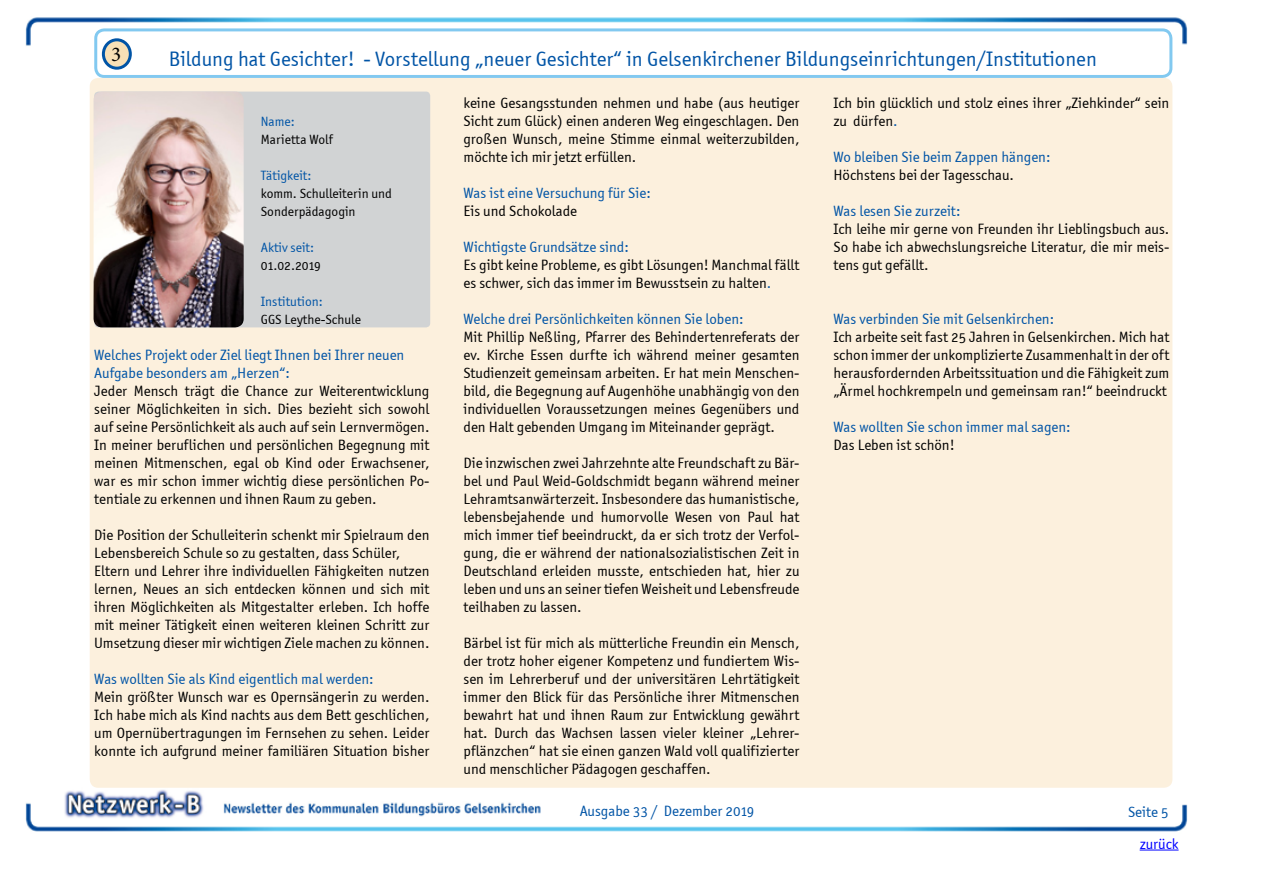
<style>
.page{position:relative;width:1263px;height:893px;background:#fff}
.page>*{position:absolute;margin:0;border:0;box-sizing:border-box;transform-origin:0 0}
.t1{font:21px "Officina Sans OSITCTT Book";color:#0054a6}
.t2{font:21px "Minion Pro";color:#000}
.t3{font:15px/18px "Officina Sans OSITCTT Book";color:#000;text-align:justify}
.t4{font:15px/18px "Officina Sans OSITCTT Book";color:#0054a6}
.t5{font:15px "Officina Sans OSITCTT Book";color:#00f}
.t6{font:13.5px/18px "Officina Sans OSITCTT Book";color:#000}
.t7{font:13.5px "Officina Sans OSITCTT Book";color:#0054a6}
.s1{color:#0054a6}
</style>
<div class="page">
<img style="left:25px;top:17px;width:1163px;height:833px">
<div style="left:94px;top:28px;width:1078px;height:50px;border:3px solid #82c9f0;border-radius:9px"></div>
<div style="left:103px;top:40px;width:27px;height:28px;background:#f8e0b6;border-radius:50%"></div>
<div style="left:102px;top:38px;width:30px;height:32px;border:3px solid #0054a6;border-radius:50%"></div>
<div style="left:90px;top:78px;width:1082px;height:710px;background:#fcf0dd;border-radius:9px"></div>
<div style="left:94px;top:92px;width:336px;height:235px;background:#d1d3d4;border-radius:4px"></div>
<img style="left:94px;top:92px;width:150px;height:235px">
<hr style="left:1140px;top:850px;width:38px;height:1px;background:#00f">
<h1 class="t2" style="left:111px;top:40px;width:12px">3</h1>
<h1 class="t1" style="left:169px;top:46px;width:930px">Bildung hat Gesichter! - Vorstellung „neuer Gesichter“ in Gelsenkirchener Bildungseinrichtungen/Institutionen</h1>
<p class="t7" style="left:261px;top:114px;width:35px">Name:</p>
<p class="t6" style="left:261px;top:130px;width:73px">Marietta Wolf</p>
<p class="t7" style="left:261px;top:168px;width:52px">Tätigkeit:</p>
<p class="t6" style="left:261px;top:184px;width:133px">komm. Schulleiterin und<br>Sonderpädagogin</p>
<p class="t7" style="left:261px;top:240px;width:55px">Aktiv seit:</p>
<p class="t6" style="left:261px;top:256px;width:62px">01.02.2019</p>
<p class="t7" style="left:261px;top:294px;width:63px">Institution:</p>
<p class="t6" style="left:261px;top:310px;width:102px">GGS Leythe-Schule</p>
<p class="t4" style="left:94px;top:346px;width:312px">Welches Projekt oder Ziel liegt Ihnen bei Ihrer neuen<br>Aufgabe besonders am „Herzen“:</p>
<p class="t3" style="left:94px;top:382px;width:337px">Jeder Mensch trägt die Chance zur Weiterentwicklung seiner Möglichkeiten in sich. Dies bezieht sich sowohl auf seine Persönlichkeit als auch auf sein Lernvermögen.<br>In meiner beruflichen und persönlichen Begegnung mit meinen Mitmenschen, egal ob Kind oder Erwachsener, war es mir schon immer wichtig diese persönlichen Po&shy;tentiale zu erkennen und ihnen Raum zu geben.</p>
<p class="t3" style="left:94px;top:526px;width:337px;text-align:left">Die Position der Schulleiterin schenkt mir Spielraum den Lebensbereich Schule so zu gestalten, dass Schüler, Eltern und Lehrer ihre individuellen Fähigkeiten nutzen lernen, Neues an sich entdecken können und sich mit ihren Möglichkeiten als Mitgestalter erleben. Ich hoffe mit meiner Tätigkeit einen weiteren kleinen Schritt zur Umsetzung dieser mir wichtigen Ziele machen zu können.</p>
<p class="t4" style="left:94px;top:670px;width:281px">Was wollten Sie als Kind eigentlich mal werden:</p>
<p class="t3" style="left:94px;top:688px;width:337px">Mein größter Wunsch war es Opernsängerin zu werden.<br>Ich habe mich als Kind nachts aus dem Bett geschlichen, um Opernübertragungen im Fernsehen zu sehen. Leider konnte ich aufgrund meiner familiären Situation bisher</p>
<p class="t3" style="left:463px;top:94px;width:337px">keine Gesangsstunden nehmen und habe (aus heutiger Sicht zum Glück) einen anderen Weg eingeschlagen. Den großen Wunsch, meine Stimme einmal weiterzubilden, möchte ich mir jetzt erfüllen.</p>
<p class="t4" style="left:463px;top:184px;width:189px">Was ist eine Versuchung für Sie:</p>
<p class="t3" style="left:463px;top:202px;width:115px">Eis und Schokolade</p>
<p class="t4" style="left:463px;top:238px;width:167px">Wichtigste Grundsätze sind:</p>
<p class="t3" style="left:463px;top:256px;width:337px">Es gibt keine Probleme, es gibt Lösungen! Manchmal fällt es schwer, sich das immer im Bewusstsein zu halten<span class="s1">.</span></p>
<p class="t4" style="left:463px;top:310px;width:282px">Welche drei Persönlichkeiten können Sie loben:</p>
<p class="t3" style="left:463px;top:328px;width:337px">Mit Phillip Neßling, Pfarrer des Behindertenreferats der ev. Kirche Essen durfte ich während meiner gesamten Studienzeit gemeinsam arbeiten. Er hat mein Menschen&shy;bild, die Begegnung auf Augenhöhe unabhängig von den individuellen Voraussetzungen meines Gegenübers und den Halt gebenden Umgang im Miteinander geprägt.</p>
<p class="t3" style="left:463px;top:454px;width:337px">Die inzwischen zwei Jahrzehnte alte Freundschaft zu Bär&shy;bel und Paul Weid-Goldschmidt begann während meiner Lehramtsanwärterzeit. Insbesondere das humanistische, lebensbejahende und humorvolle Wesen von Paul hat mich immer tief beeindruckt, da er sich trotz der Verfol&shy;gung, die er während der nationalsozialistischen Zeit in Deutschland erleiden musste, entschieden hat, hier zu leben und uns an seiner tiefen Weisheit und Lebensfreude teilhaben zu lassen.</p>
<p class="t3" style="left:463px;top:634px;width:337px">Bärbel ist für mich als mütterliche Freundin ein Mensch, der trotz hoher eigener Kompetenz und fundiertem Wis&shy;sen im Lehrerberuf und der universitären Lehrtätigkeit immer den Blick für das Persönliche ihrer Mitmenschen bewahrt hat und ihnen Raum zur Entwicklung gewährt hat. Durch das Wachsen lassen vieler kleiner „Lehrer&shy;pflänzchen“ hat sie einen ganzen Wald voll qualifizierter und menschlicher Pädagogen geschaffen.</p>
<p class="t3" style="left:833px;top:94px;width:337px">Ich bin glücklich und stolz eines ihrer „Ziehkinder“ sein zu dürfen<span class="s1">.</span></p>
<p class="t4" style="left:833px;top:148px;width:219px">Wo bleiben Sie beim Zappen hängen:</p>
<p class="t3" style="left:833px;top:166px;width:182px">Höchstens bei der Tagesschau.</p>
<p class="t4" style="left:833px;top:202px;width:129px">Was lesen Sie zurzeit:</p>
<p class="t3" style="left:833px;top:220px;width:337px">Ich leihe mir gerne von Freunden ihr Lieblingsbuch aus.<br>So habe ich abwechslungsreiche Literatur, die mir meis&shy;tens gut gefällt.</p>
<p class="t4" style="left:833px;top:310px;width:222px">Was verbinden Sie mit Gelsenkirchen:</p>
<p class="t3" style="left:833px;top:328px;width:337px">Ich arbeite seit fast 25 Jahren in Gelsenkirchen. Mich hat schon immer der unkomplizierte Zusammenhalt in der oft herausfordernden Arbeitssituation und die Fähigkeit zum „Ärmel hochkrempeln und gemeinsam ran!“ beeindruckt</p>
<p class="t4" style="left:833px;top:418px;width:239px">Was wollten Sie schon immer mal sagen:</p>
<p class="t3" style="left:833px;top:436px;width:123px">Das Leben ist schön!</p>
<p class="t4" style="left:580px;top:802px;width:176px">Ausgabe 33 / Dezember 2019</p>
<p class="t4" style="left:1128px;top:803px;width:42px">Seite 5</p>
<p class="t5" style="left:1140px;top:835px;width:40px">zurück</p>
</div>
